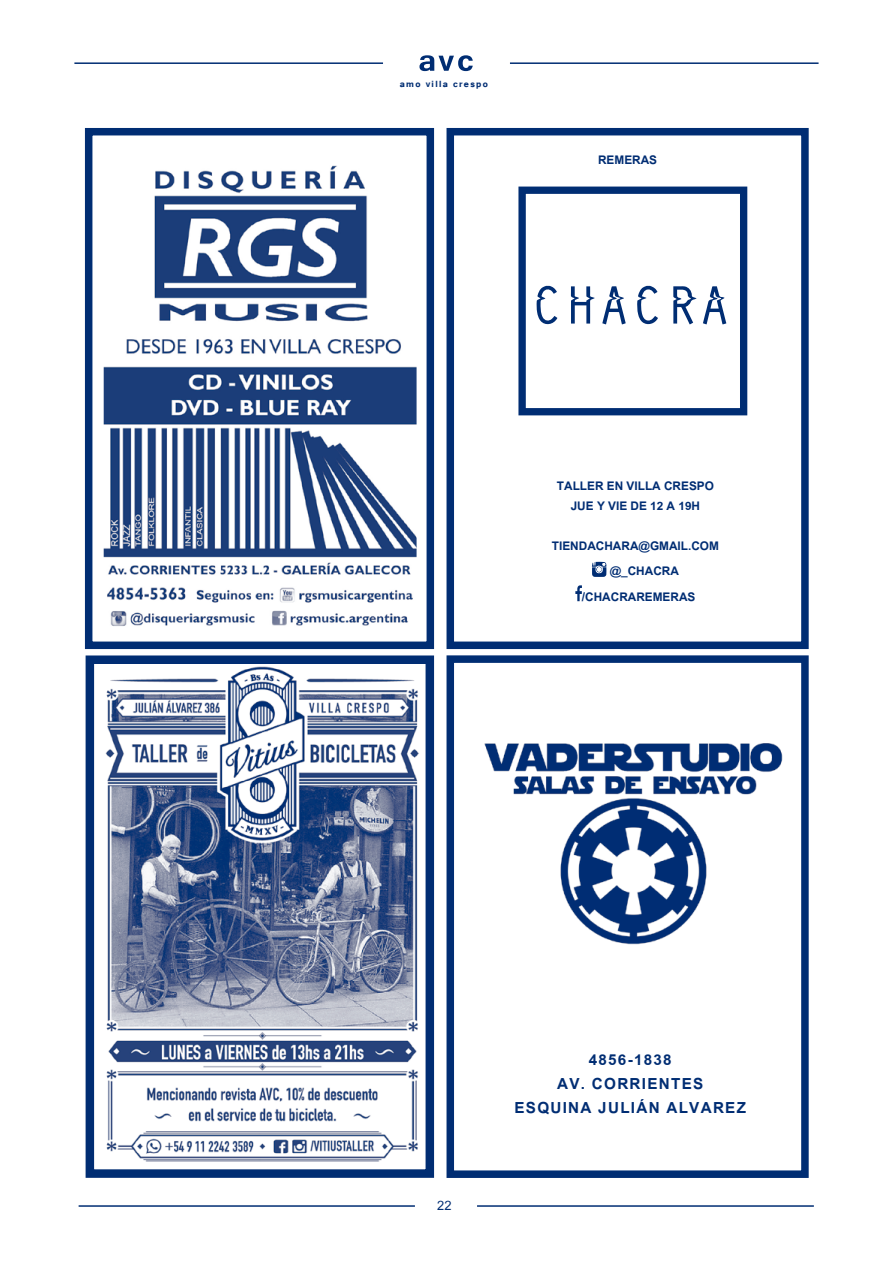
<style>
.page{position:relative;width:893px;height:1263px;background:#fff}
.page>*{position:absolute;margin:0;border:0;box-sizing:border-box;transform-origin:0 0}
.t1{font:700 21.3px/23.9px "Utsaah";letter-spacing:.06em;color:#002d73;text-align:center}
.t2{font:18px "Utsaah";color:#002d73}
.t3{font:700 16.5px/19.8px "Utsaah";color:#002d73;text-align:center}
.t4{font:700 11.1px "Tunga";letter-spacing:.12em;color:#002d73}
</style>
<div class="page">
<hr style="left:79px;top:1205px;width:336px;height:2px;background:#002d73">
<hr style="left:477px;top:1205px;width:337px;height:2px;background:#002d73">
<svg style="left:419px;top:55px;width:54px;height:16px"></svg>
<hr style="left:74px;top:62px;width:309px;height:2px;background:#002d73">
<hr style="left:510px;top:62px;width:309px;height:2px;background:#002d73">
<div style="left:446px;top:128px;width:363px;height:521px;border:8px solid #002d73"></div>
<svg style="left:673px;top:286px;width:24px;height:38px"></svg>
<svg style="left:703px;top:286px;width:23px;height:38px"></svg>
<svg style="left:602px;top:286px;width:24px;height:38px"></svg>
<svg style="left:536px;top:286px;width:21px;height:39px"></svg>
<svg style="left:637px;top:286px;width:21px;height:39px"></svg>
<svg style="left:571px;top:286px;width:24px;height:38px"></svg>
<div style="left:518px;top:187px;width:229px;height:228px;border:7px solid #002d73"></div>
<svg style="left:592px;top:562px;width:15px;height:15px"></svg>
<svg style="left:575px;top:585px;width:7px;height:16px"></svg>
<img style="left:105px;top:165px;width:311px;height:461px">
<div style="left:85px;top:128px;width:349px;height:521px;border:8px solid #002d73"></div>
<img style="left:105px;top:666px;width:314px;height:496px">
<div style="left:86px;top:655px;width:348px;height:523px;border:9px solid #002d73"></div>
<div style="left:446px;top:655px;width:363px;height:523px;border:8px solid #002d73"></div>
<img style="left:484px;top:743px;width:299px;height:202px">
<p class="t4" style="left:400px;top:77px;width:90px">amo villa crespo</p>
<p class="t3" style="left:598px;top:151px;width:61px">REMERAS</p>
<p class="t3" style="left:557px;top:477px;width:158px">TALLER EN VILLA CRESPO<br>JUE Y VIE DE 12 A 19h</p>
<p class="t3" style="left:552px;top:536px;width:9px">tiendachara</p>
<p class="t3" style="left:638px;top:536px;width:20px">@gmail</p>
<p class="t3" style="left:688px;top:536px;width:14px">.com</p>
<p class="t3" style="left:610px;top:562px;width:28px">@_chacra</p>
<p class="t3" style="left:582px;top:588px;width:13px">/chacraremeras</p>
<p class="t2" style="left:437px;top:1197px;width:16px">22</p>
<p class="t1" style="left:514px;top:1049px;width:233px">4856-1838<br>AV. CORRIENTES<br>ESQUINA JULIÁN ALVAREZ</p>
</div>
